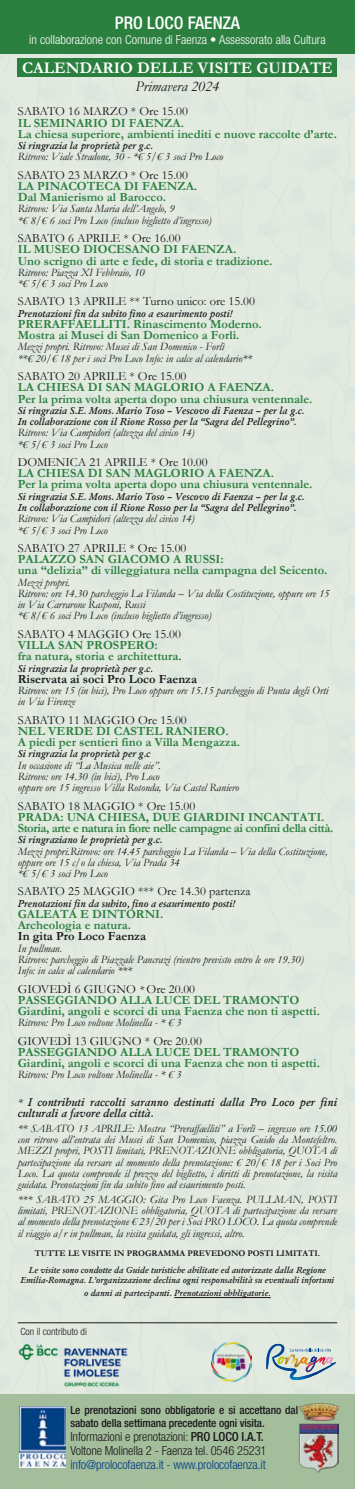
<style>
.page{position:relative;width:355px;height:1489px;background:#fff}
.page>*{position:absolute;margin:0;border:0;box-sizing:border-box;transform-origin:0 0}
.t1{font:500 condensed 17.5px "Helvetica Neue LT Std";color:#fff}
.t2{font:700 16.25px "Garamond";color:#fff}
.t3{font:italic 15px "Garamond";color:#1a171b}
.t4{font:700 12.5px/11.2px "Garamond";color:#2c803f}
.t5{font:12.5px "Garamond";color:#1a171b}
.t6{font:700 12.5px/11.2px "Garamond";letter-spacing:-.03em;color:#2c803f}
.t7{font:300 condensed 12.5px/13.8px "Helvetica Neue LT Std";letter-spacing:-.01em;color:#1a171b}
.t8{font:300 condensed 12.5px "Helvetica Neue LT Std";color:#fff}
.t9{font:700 12.5px "Garamond";color:#1a171b}
.t10{font:300 condensed 12.5px "Helvetica Neue LT Std";letter-spacing:-.01em;color:#003882}
.t11{font:italic 11.25px/11.2px "Garamond";color:#1a171b}
.t12{font:500 condensed 11.25px/13.8px "Helvetica Neue LT Std";letter-spacing:-.01em;color:#1a171b}
.t13{font:italic 600 11.25px/11.2px "Garamond";color:#1a171b}
.t14{font:italic 600 10px/11.2px "Garamond";color:#1a171b}
.t15{font:300 condensed 10px "Helvetica Neue LT Std";color:#1a171b}
.t16{font:italic 600 8.75px/10px "Garamond";color:#1a171b;text-align:center}
.t17{font:700 8.75px "Garamond";color:#1a171b}
.s1{font-weight:400;color:#1a171b}
.s2{font-weight:400;font-style:italic;font-size:11.25px;color:#1a171b}
.s3{font-weight:400}
.s4{font-weight:500}
</style>
<div class="page">
<div style="left:0;top:0;width:354px;height:1488px;background:#e2eae0"></div>
<div style="left:0;top:0;width:354px;height:53px;background:#2c803f"></div>
<div style="left:18px;top:58px;width:319px;height:19px;background:#2c803f"></div>
<div style="left:0;top:1393px;width:354px;height:95px;background:#a2bd9a"></div>
<img style="left:19px;top:1406px;width:46px;height:61px">
<img style="left:299px;top:1403px;width:39px;height:68px">
<hr style="left:18px;top:1322px;width:319px;height:1px;background:#1a171b">
<img style="left:18px;top:1343px;width:110px;height:43px">
<img style="left:211px;top:1342px;width:40px;height:39px">
<svg style="left:266px;top:1343px;width:69px;height:38px"></svg>
<hr style="left:174px;top:1297px;width:96px;height:1px;background:#1a171b">
<h1 class="t1" style="left:115px;top:13px;width:126px">PRO LOCO FAENZA</h1>
<p class="t8" style="left:29px;top:33px;width:297px">in collaborazione con Comune di Faenza • Assessorato alla Cultura</p>
<h2 class="t2" style="left:22px;top:57px;width:311px">CALENDARIO DELLE VISITE GUIDATE</h2>
<h3 class="t3" style="left:135px;top:76px;width:85px">Primavera 2024</h3>
<p class="t5" style="left:18px;top:103px;width:171px">SABATO 16 MARZO * Ore 15.00</p>
<p class="t4" style="left:18px;top:117px;width:320px">IL SEMINARIO DI FAENZA.<br>La chiesa superiore, ambienti inediti e nuove raccolte d’arte.</p>
<p class="t14" style="left:18px;top:140px;width:137px">Si ringrazia la proprietà per g.c.</p>
<p class="t11" style="left:18px;top:151px;width:207px">Ritrovo: Viale Stradone, 30 - *€ 5/€ 3 soci Pro Loco</p>
<p class="t5" style="left:18px;top:166px;width:171px">SABATO 23 MARZO * Ore 15.00</p>
<p class="t4" style="left:18px;top:180px;width:181px">LA PINACOTECA DI FAENZA.<br>Dal Manierismo al Barocco.</p>
<p class="t11" style="left:18px;top:203px;width:195px">Ritrovo: Via Santa Maria dell’Angelo, 9<br>*€ 8/€ 6 soci Pro Loco (incluso biglietto d’ingresso)</p>
<p class="t5" style="left:18px;top:230px;width:164px">SABATO 6 APRILE * Ore 16.00</p>
<p class="t4" style="left:18px;top:244px;width:256px">IL MUSEO DIOCESANO DI FAENZA.<br>Uno scrigno di arte e fede, di storia e tradizione.</p>
<p class="t11" style="left:18px;top:266px;width:128px">Ritrovo: Piazza XI Febbraio, 10 *€ 5/€ 3 soci Pro Loco</p>
<p class="t5" style="left:18px;top:293px;width:238px">SABATO 13 APRILE ** Turno unico: ore 15.00</p>
<p class="t14" style="left:18px;top:307px;width:216px">Prenotazioni fin da subito fino a esaurimento posti!</p>
<p class="t4" style="left:18px;top:318px;width:245px">PRERAFFAELLITI. Rinascimento Moderno.<br>Mostra ai Musei di San Domenico a Forlì.</p>
<p class="t11" style="left:18px;top:341px;width:235px">Mezzi propri. Ritrovo: Musei di San Domenico - Forlì<br>**€ 20/€ 18 per i soci Pro Loco Info: in calce al calendario**</p>
<p class="t5" style="left:18px;top:368px;width:170px">SABATO 20 APRILE * Ore 15.00</p>
<p class="t4" style="left:18px;top:382px;width:296px">LA CHIESA DI SAN MAGLORIO A FAENZA.<br>Per la prima volta aperta dopo una chiusura ventennale.</p>
<p class="t14" style="left:18px;top:405px;width:288px">Si ringrazia S.E. Mons. Mario Toso – Vescovo di Faenza – per la g.c.<br>In collaborazione con il Rione Rosso per la “Sagra del Pellegrino”.</p>
<p class="t11" style="left:18px;top:427px;width:178px">Ritrovo: Via Campidori (altezza del civico 14) *€ 5/€ 3 soci Pro Loco</p>
<p class="t5" style="left:18px;top:453px;width:191px">DOMENICA 21 APRILE * Ore 10.00</p>
<p class="t4" style="left:18px;top:467px;width:296px">LA CHIESA DI SAN MAGLORIO A FAENZA.<br>Per la prima volta aperta dopo una chiusura ventennale.</p>
<p class="t14" style="left:18px;top:490px;width:288px">Si ringrazia S.E. Mons. Mario Toso – Vescovo di Faenza – per la g.c.<br>In collaborazione con il Rione Rosso per la “Sagra del Pellegrino”.</p>
<p class="t11" style="left:18px;top:513px;width:178px">Ritrovo: Via Campidori (altezza del civico 14) *€ 5/€ 3 soci Pro Loco</p>
<p class="t5" style="left:18px;top:539px;width:170px">SABATO 27 APRILE * Ore 15.00</p>
<p class="t4" style="left:18px;top:553px;width:311px">PALAZZO SAN GIACOMO A RUSSI:<br>una “delizia” di villeggiatura nella campagna del Seicento.</p>
<p class="t11" style="left:18px;top:576px;width:313px">Mezzi propri.<br>Ritrovo: ore 14.30 parcheggio La Filanda – Via della Costituzione, oppure ore 15 in Via Carrarone Rasponi, Russi<br>*€ 8/€ 6 soci Pro Loco (incluso biglietto d’ingresso)</p>
<p class="t5" style="left:18px;top:625px;width:164px">SABATO 4 MAGGIO Ore 15.00</p>
<p class="t4" style="left:18px;top:639px;width:165px">VILLA SAN PROSPERO:<br>fra natura, storia e architettura.</p>
<p class="t14" style="left:18px;top:662px;width:137px">Si ringrazia la proprietà per g.c.</p>
<p class="t9" style="left:18px;top:670px;width:181px">Riservata ai soci Pro Loco Faenza</p>
<p class="t11" style="left:18px;top:684px;width:312px">Ritrovo: ore 15 (in bici), Pro Loco oppure ore 15.15 parcheggio di Punta degli Orti in Via Firenze</p>
<p class="t5" style="left:18px;top:711px;width:170px">SABATO 11 MAGGIO Ore 15.00</p>
<p class="t4" style="left:18px;top:725px;width:223px">NEL VERDE DI CASTEL RANIERO.<br>A piedi per sentieri fino a Villa Mengazza.</p>
<p class="t14" style="left:18px;top:748px;width:134px">Si ringrazia la proprietà per g.c</p>
<p class="t11" style="left:18px;top:759px;width:223px">In occasione di “La Musica nelle aie”.<br>Ritrovo: ore 14.30 (in bici), Pro Loco<br>oppure ore 15 ingresso Villa Rotonda, Via Castel Raniero</p>
<p class="t5" style="left:18px;top:797px;width:179px">SABATO 18 MAGGIO * Ore 15.00</p>
<p class="t6" style="left:18px;top:811px;width:317px">PRADA: UNA CHIESA, DUE GIARDINI INCANTATI.<br>Storia, arte e natura in fiore nelle campagne ai confini della città.</p>
<p class="t14" style="left:18px;top:834px;width:146px">Si ringraziano le proprietà per g.c.</p>
<p class="t11" style="left:18px;top:845px;width:311px">Mezzi propri.Ritrovo: ore 14.45 parcheggio La Filanda – Via della Costituzione, oppure ore 15 c/o la chiesa, Via Prada 34<br>*€ 5/€ 3 soci Pro Loco</p>
<p class="t5" style="left:18px;top:883px;width:234px">SABATO 25 MAGGIO *** Ore 14.30 partenza</p>
<p class="t14" style="left:18px;top:897px;width:218px">Prenotazioni fin da subito, fino a esaurimento posti!</p>
<p class="t4" style="left:18px;top:908px;width:147px">GALEATA E DINTORNI.<br>Archeologia e natura.</p>
<p class="t9" style="left:18px;top:927px;width:130px">In gita Pro Loco Faenza</p>
<p class="t11" style="left:18px;top:942px;width:287px">In pullman.<br>Ritrovo: parcheggio di Piazzale Pancrazi (rientro previsto entro le ore 19.30)<br>Info: in calce al calendario ***</p>
<p class="t4" style="left:18px;top:982px;width:303px"><span class="s1">GIOVEDì 6 GIUGNO</span> <span class="s2">*</span> <span class="s1">Ore 20.00<br></span>PASSEGGIANDO ALLA LUCE DEL TRAMONTO<br>Giardini, angoli e scorci di una Faenza che non ti aspetti.</p>
<p class="t11" style="left:18px;top:1016px;width:165px">Ritrovo: Pro Loco voltone Molinella - * € 3</p>
<p class="t5" style="left:18px;top:1032px;width:185px">GIOVEDì 13 GIUGNO * Ore 20.00</p>
<p class="t4" style="left:18px;top:1046px;width:303px">PASSEGGIANDO ALLA LUCE DEL TRAMONTO<br>Giardini, angoli e scorci di una Faenza che non ti aspetti.</p>
<p class="t11" style="left:18px;top:1068px;width:165px">Ritrovo: Pro Loco voltone Molinella - * € 3</p>
<p class="t13" style="left:18px;top:1096px;width:320px"><span class="s3">*</span> I contributi raccolti saranno destinati dalla Pro Loco per fini culturali a favore della città.</p>
<p class="t11" style="left:18px;top:1122px;width:320px;text-align:justify">** SABATO 13 APRILE: Mostra “Preraffaelliti” a Forlì – ingresso ore 15.00 con ritrovo all’entrata dei Musei di San Domenico, piazza Guido da Montefeltro.<br>MEZZI propri, POSTI limitati, PRENOTAZIONE obbligatoria, QUOTA di partecipazione da versare al momento della prenotazione: € 20/€ 18 per i Soci Pro Loco. La quota comprende il prezzo del biglietto, i diritti di prenotazione, la visita guidata. Prenotazioni fin da subito fino ad esaurimento posti.</p>
<p class="t11" style="left:18px;top:1193px;width:320px;text-align:justify">*** SABATO 25 MAGGIO: Gita Pro Loco Faenza. PULLMAN, POSTI limitati, PRENOTAZIONE obbligatoria, QUOTA di partecipazione da versare al momento della prenotazione € 23/20 per i Soci PRO LOCO. La quota comprende il viaggio a/r in pullman, la visita guidata, gli ingressi, altro.</p>
<p class="t17" style="left:35px;top:1247px;width:286px">TUTTE LE VISITE IN PROGRAMMA PREVEDONO POSTI LIMITATI.</p>
<p class="t16" style="left:21px;top:1265px;width:315px">Le visite sono condotte da Guide turistiche abilitate ed autorizzate dalla Regione<br>Emilia-Romagna. L’organizzazione declina ogni responsabilità su eventuali infortuni</p>
<p class="t16" style="left:84px;top:1287px;width:188px">o danni ai partecipanti. Prenotazioni obbligatorie.</p>
<p class="t15" style="left:20px;top:1325px;width:68px">Con il contributo di</p>
<p class="t12" style="left:70px;top:1402px;width:229px">Le prenotazioni sono obbligatorie e si accettano dal sabato della settimana precedente ogni visita.</p>
<p class="t7" style="left:70px;top:1429px;width:197px">Informazioni e prenotazioni: <span class="s4">PRO LOCO I.A.T.<br></span>Voltone Molinella 2 - Faenza tel. 0546 25231</p>
<p class="t10" style="left:70px;top:1456px;width:196px">info@prolocofaenza.it - www.prolocofaenza.it</p>
</div>
